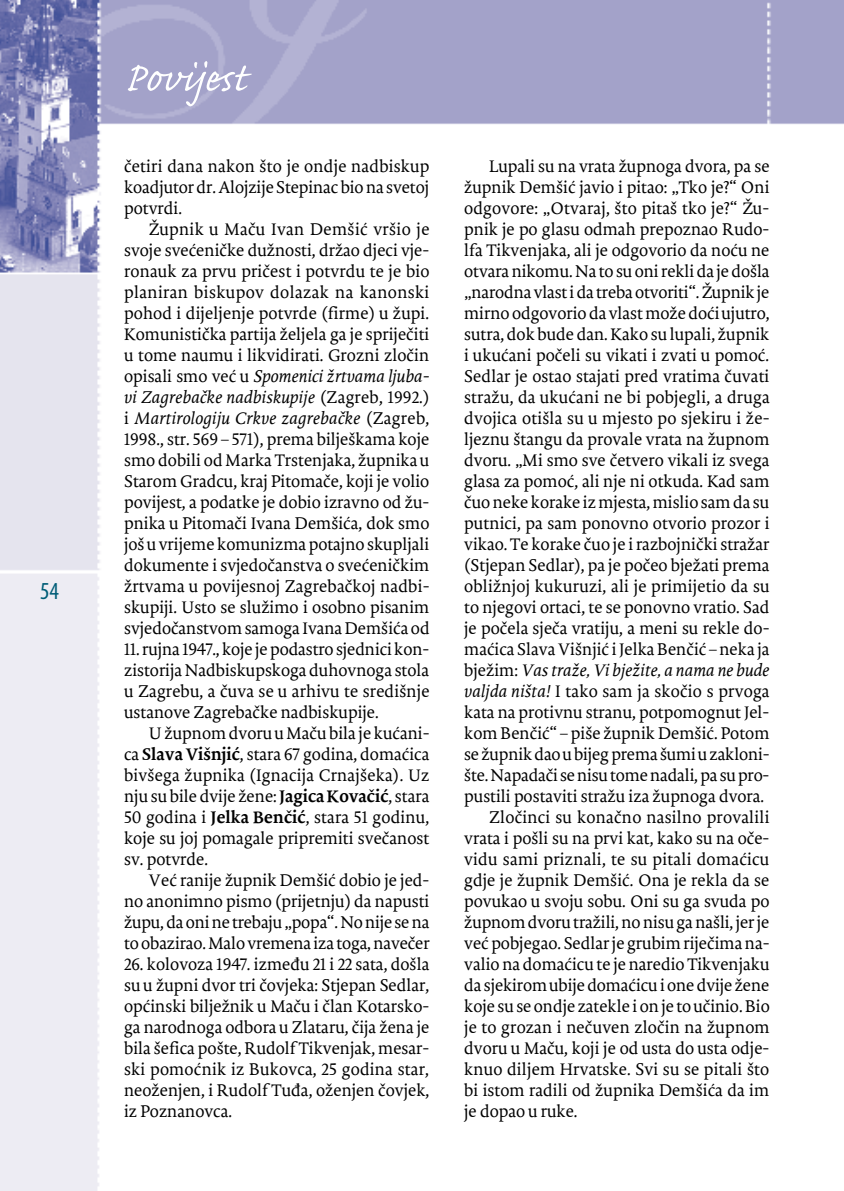
<style>
.page{position:relative;width:844px;height:1191px;background:#fff}
.page>*{position:absolute;margin:0;border:0;box-sizing:border-box;transform-origin:0 0}
.t1{font:52.5px "Caflisch Script Pro";color:#fff}
.t2{font:condensed 24.5px "Myriad Pro";color:#005d77}
.t3{font:17.5px/21px "Glas Koncila T9";color:#000;text-align:justify}
.t4{font:italic 17.5px "Glas Koncila T9";color:#000}
.s1{font-style:italic}
.s2{font-weight:700}
.s3{font-style:normal}
</style>
<div class="page">
<img style="left:0;top:0;width:843px;height:1191px">
<h2 class="t2" style="left:40px;top:576px;width:20px">54</h2>
<h1 class="t1" style="left:124px;top:50px;width:124px">Povijest</h1>
<p class="t3" style="left:124px;top:156px;width:307px">četiri dana nakon što je ondje nadbiskup koadjutor dr. Alojzije Stepinac bio na svetoj potvrdi.</p>
<p class="t3" style="left:124px;top:219px;width:307px;text-indent:25px">Župnik u Maču Ivan Demšić vršio je svoje svećeničke dužnosti, držao djeci vje&shy;ronauk za prvu pričest i potvrdu te je bio planiran biskupov dolazak na kanonski pohod i dijeljenje potvrde (firme) u župi.<br>Komunistička partija željela ga je spriječiti u tome naumu i likvidirati. Grozni zločin opisali smo već u <span class="s1">Spomenici žrtvama ljuba&shy;vi Zagrebačke nadbiskupije</span> (Zagreb, 1992.) i <span class="s1">Martirologiju Crkve zagrebačke</span> (Zagreb, 1998., str. 569 – 571), prema bilješkama koje smo dobili od Marka Trstenjaka, župnika u Starom Gradcu, kraj Pitomače, koji je volio povijest, a podatke je dobio izravno od žu&shy;pnika u Pitomači Ivana Demšića, dok smo još u vrijeme komunizma potajno skupljali dokumente i svjedočanstva o svećeničkim žrtvama u povijesnoj Zagrebačkoj nadbi&shy;skupiji. Usto se služimo i osobno pisanim svjedočanstvom samoga Ivana Demšića od</p>
<p class="t3" style="left:124px;top:639px;width:307px">11. rujna 1947., koje je podastro sjednici kon&shy;zistorija Nadbiskupskoga duhovnoga stola u Zagrebu, a čuva se u arhivu te središnje ustanove Zagrebačke nadbiskupije.</p>
<p class="t3" style="left:124px;top:723px;width:307px;text-indent:25px">U župnom dvoru u Maču bila je kućani&shy;ca <span class="s2">Slava Višnjić</span>, stara 67 godina, domaćica bivšega župnika (Ignacija Crnajšeka). Uz nju su bile dvije žene: <span class="s2">JagicaKovačić</span>, stara 50 godina i <span class="s2">Jelka Benčić</span>, stara 51 godinu, koje su joj pomagale pripremiti svečanost sv. potvrde.</p>
<p class="t3" style="left:124px;top:870px;width:307px;text-indent:25px">Već ranije župnik Demšić dobio je jed&shy;no anonimno pismo (prijetnju) da napusti župu, da oni ne trebaju „popa“. No nije se na to obazirao. Malo vremena iza toga, navečer</p>
<p class="t3" style="left:124px;top:954px;width:307px">26. kolovoza 1947. između 21 i 22 sata, došla su u župni dvor tri čovjeka: Stjepan Sedlar, općinski bilježnik u Maču i član Kotarsko&shy;ga narodnoga odbora u Zlataru, čija žena je bila šefica pošte, Rudolf Tikvenjak, mesar&shy;ski pomoćnik iz Bukovca, 25 godina star, neoženjen, i Rudolf Tuđa, oženjen čovjek, iz Poznanovca.</p>
<p class="t3" style="left:489px;top:156px;width:282px">Lupali su na vrata župnoga dvora, pa se</p>
<p class="t3" style="left:464px;top:177px;width:307px">župnik Demšić javio i pitao: „Tko je?“ Oni</p>
<p class="t3" style="left:464px;top:198px;width:307px">odgovore: „Otvaraj, što pitaš tko je?“ Žu-</p>
<p class="t3" style="left:464px;top:219px;width:307px">pnik je po glasu odmah prepoznao Rudo-</p>
<p class="t3" style="left:464px;top:240px;width:307px">lfa Tikvenjaka, ali je odgovorio da noću ne</p>
<p class="t3" style="left:464px;top:261px;width:307px">otvara nikomu. Na to su oni rekli da je došla</p>
<p class="t3" style="left:464px;top:282px;width:306px">„narodna vlast i da treba otvoriti“. Župnik je</p>
<p class="t3" style="left:464px;top:303px;width:307px">mirno odgovorio da vlast može doći ujutro,</p>
<p class="t3" style="left:464px;top:324px;width:307px">sutra, dok bude dan. Kako su lupali, župnik</p>
<p class="t3" style="left:464px;top:345px;width:306px">i ukućani počeli su vikati i zvati u pomoć.</p>
<p class="t3" style="left:464px;top:366px;width:307px">Sedlar je ostao stajati pred vratima čuvati</p>
<p class="t3" style="left:464px;top:387px;width:307px">stražu, da ukućani ne bi pobjegli, a druga</p>
<p class="t3" style="left:464px;top:408px;width:307px">dvojica otišla su u mjesto po sjekiru i že-</p>
<p class="t3" style="left:464px;top:429px;width:307px">ljeznu štangu da provale vrata na župnom</p>
<p class="t3" style="left:464px;top:450px;width:307px">dvoru. „Mi smo sve četvero vikali iz svega</p>
<p class="t3" style="left:464px;top:471px;width:307px">glasa za pomoć, ali nje ni otkuda. Kad sam</p>
<p class="t3" style="left:464px;top:492px;width:306px">čuo neke korake iz mjesta, mislio sam da su</p>
<p class="t3" style="left:464px;top:513px;width:307px">putnici, pa sam ponovno otvorio prozor i</p>
<p class="t3" style="left:464px;top:534px;width:307px">vikao. Te korake čuo je i razbojnički stražar</p>
<p class="t3" style="left:464px;top:555px;width:307px">(Stjepan Sedlar), pa je počeo bježati prema</p>
<p class="t3" style="left:464px;top:576px;width:307px">obližnjoj kukuruzi, ali je primijetio da su</p>
<p class="t3" style="left:464px;top:597px;width:307px">to njegovi ortaci, te se ponovno vratio. Sad</p>
<p class="t3" style="left:464px;top:618px;width:307px">je počela sječa vratiju, a meni su rekle do-</p>
<p class="t3" style="left:464px;top:639px;width:307px">maćica Slava Višnjić i Jelka Benčić – neka ja</p>
<p class="t4" style="left:464px;top:658px;width:307px"><span class="s3">bježim:</span> Vas traže, Vi bježite, a nama ne bude</p>
<p class="t3" style="left:464px;top:681px;width:307px"><span class="s1">valjda ništa!</span> I tako sam ja skočio s prvoga</p>
<p class="t3" style="left:464px;top:702px;width:307px">kata na protivnu stranu, potpomognut Jel-</p>
<p class="t3" style="left:464px;top:723px;width:307px">kom Benčić“ – piše župnik Demšić. Potom</p>
<p class="t3" style="left:464px;top:744px;width:307px">se župnik dao u bijeg prema šumi u zakloni-</p>
<p class="t3" style="left:464px;top:765px;width:307px">šte. Napadači se nisu tome nadali, pa su pro-</p>
<p class="t3" style="left:464px;top:786px;width:301px">pustili postaviti stražu iza župnoga dvora.</p>
<p class="t3" style="left:489px;top:807px;width:282px">Zločinci su konačno nasilno provalili</p>
<p class="t3" style="left:464px;top:828px;width:307px">vrata i pošli su na prvi kat, kako su na oče-</p>
<p class="t3" style="left:464px;top:849px;width:306px">vidu sami priznali, te su pitali domaćicu</p>
<p class="t3" style="left:464px;top:870px;width:307px">gdje je župnik Demšić. Ona je rekla da se</p>
<p class="t3" style="left:464px;top:891px;width:307px">povukao u svoju sobu. Oni su ga svuda po</p>
<p class="t3" style="left:464px;top:912px;width:307px">župnom dvoru tražili, no nisu ga našli, jer je</p>
<p class="t3" style="left:464px;top:933px;width:307px">već pobjegao. Sedlar je grubim riječima na-</p>
<p class="t3" style="left:464px;top:954px;width:307px">valio na domaćicu te je naredio Tikvenjaku</p>
<p class="t3" style="left:464px;top:975px;width:306px">da sjekirom ubije domaćicu i one dvije žene</p>
<p class="t3" style="left:464px;top:996px;width:307px">koje su se ondje zatekle i on je to učinio. Bio</p>
<p class="t3" style="left:464px;top:1017px;width:307px">je to grozan i nečuven zločin na župnom</p>
<p class="t3" style="left:464px;top:1038px;width:307px">dvoru u Maču, koji je od usta do usta odje-</p>
<p class="t3" style="left:464px;top:1059px;width:306px">knuo diljem Hrvatske. Svi su se pitali što</p>
<p class="t3" style="left:464px;top:1080px;width:306px">bi istom radili od župnika Demšića da im</p>
<p class="t3" style="left:464px;top:1101px;width:115px">je dopao u ruke.</p>
</div>
